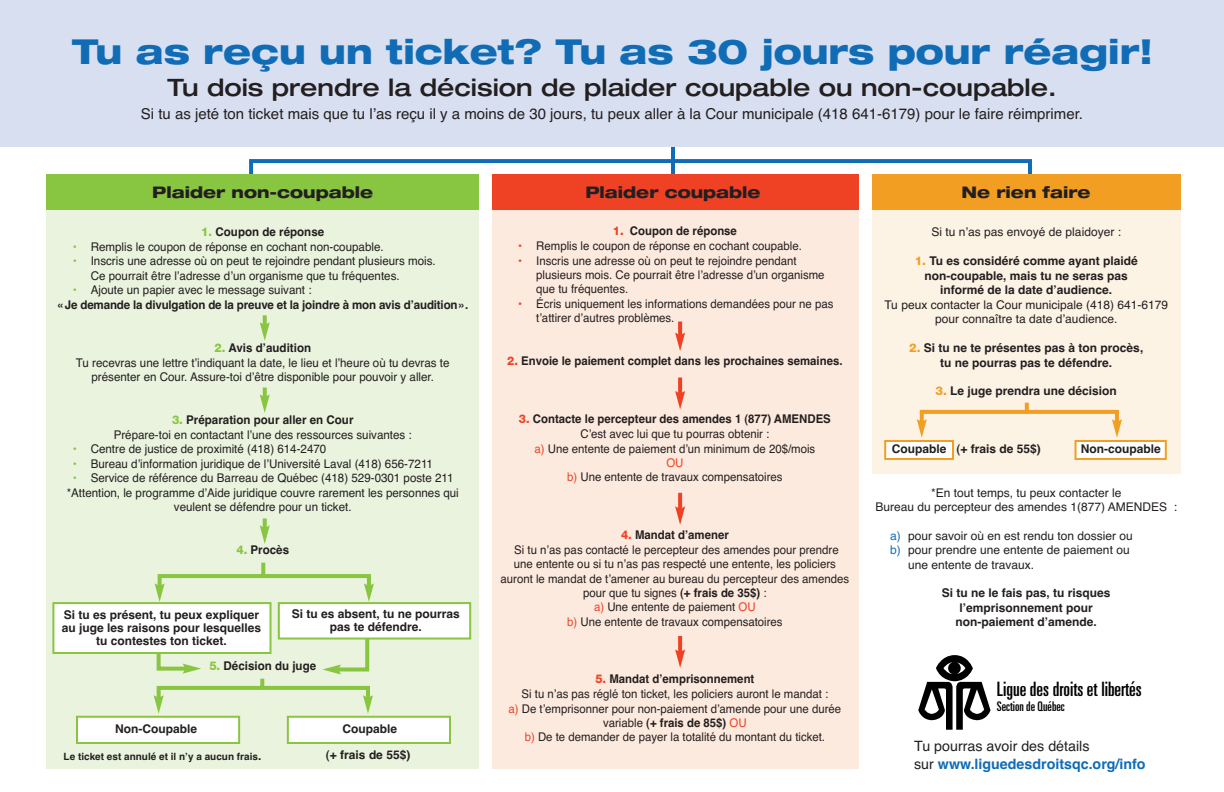
<style>
.page{position:relative;width:1224px;height:792px;background:#fff}
.page>*{position:absolute;margin:0;border:0;box-sizing:border-box;transform-origin:0 0}
.t1{font:800 expanded 34.4px "Helvetica Neue LT Std";color:#116cb6}
.t2{font:500 expanded 24px "Helvetica Neue LT Std";color:#231f20}
.t3{font:ultra-condensed 19.8px "Univers";color:#000}
.t4{font:800 expanded 16px "Helvetica Neue LT Std";color:#231f20}
.t5{font:15px "Helvetica";color:#231f20}
.t6{font:700 14.3px/17.1px "Helvetica";color:#116cb6}
.t7{font:ultra-condensed 13.2px "Univers";color:#000}
.t8{font:12px/14.4px "Helvetica";color:#231f20;text-align:center}
.t9{font:12px/14.5px "Helvetica";color:#231f20;text-align:center;scale:.95 1}
.t10{font:700 12px/14.4px "Helvetica";color:#231f20;text-align:center}
.t11{font:700 12px "Helvetica";color:#231f20;scale:.95 1}
.t12{font:700 10px "Helvetica";color:#231f20}
.s1{font-family:"Helvetica Neue LT Std";font-weight:800;color:#88c540}
.s2{color:#88c540}
.s3{font-weight:400;color:#88c540}
.s4{font-weight:400}
.s5{font-weight:700}
.s6{font-size:12px}
.s7{font-family:"Helvetica Neue LT Std";font-weight:800;color:#ef4225}
.s8{color:#ef4225}
.s9{font-family:"Helvetica Neue LT Std";font-weight:800;color:#f29e23}
.s10{color:#116cb6}
.s11{font-weight:400;color:#231f20}
</style>
<div class="page">
<div style="left:872px;top:209px;width:308px;height:264px;background:#fdf3e5"></div>
<div style="left:886px;top:442px;width:66px;height:16px;background:#fff"></div>
<div style="left:884px;top:440px;width:70px;height:20px;border:2px solid #f29e23"></div>
<div style="left:1077px;top:442px;width:88px;height:16px;background:#fff"></div>
<div style="left:1075px;top:440px;width:92px;height:20px;border:2px solid #f29e23"></div>
<div style="left:492px;top:209px;width:367px;height:560px;background:#fdeade"></div>
<div style="left:46px;top:209px;width:433px;height:560px;background:#eaf3de"></div>
<svg style="left:249px;top:159px;width:783px;height:15px"></svg>
<hr style="left:671px;top:139px;width:4px;height:40px;background:#116cb6">
<div style="left:0;top:1px;width:1223px;height:146px;background:#d8dff0"></div>
<div style="left:46px;top:174px;width:433px;height:36px;background:#88c540"></div>
<div style="left:492px;top:174px;width:367px;height:36px;background:#ef4225"></div>
<div style="left:872px;top:174px;width:308px;height:36px;background:#f29e23"></div>
<svg style="left:918px;top:655px;width:73px;height:75px"></svg>
<svg style="left:917px;top:408px;width:205px;height:30px"></svg>
<svg style="left:1025px;top:403px;width:4px;height:10px"></svg>
<svg style="left:155px;top:572px;width:219px;height:30px"></svg>
<svg style="left:261px;top:563px;width:4px;height:15px"></svg>
<svg style="left:154px;top:684px;width:219px;height:30px"></svg>
<svg style="left:260px;top:679px;width:4px;height:11px"></svg>
<svg style="left:678px;top:322px;width:4px;height:11px"></svg>
<svg style="left:675px;top:333px;width:10px;height:18px"></svg>
<svg style="left:263px;top:315px;width:4px;height:7px"></svg>
<svg style="left:260px;top:322px;width:10px;height:19px"></svg>
<svg style="left:263px;top:388px;width:4px;height:6px"></svg>
<svg style="left:260px;top:394px;width:10px;height:19px"></svg>
<svg style="left:263px;top:518px;width:4px;height:7px"></svg>
<svg style="left:260px;top:525px;width:10px;height:19px"></svg>
<svg style="left:678px;top:377px;width:4px;height:14px"></svg>
<svg style="left:675px;top:391px;width:10px;height:18px"></svg>
<svg style="left:678px;top:493px;width:4px;height:13px"></svg>
<svg style="left:675px;top:506px;width:10px;height:19px"></svg>
<svg style="left:678px;top:636px;width:4px;height:13px"></svg>
<svg style="left:675px;top:649px;width:10px;height:19px"></svg>
<div style="left:78px;top:718px;width:160px;height:24px;background:#fff"></div>
<div style="left:76px;top:716px;width:164px;height:28px;border:2px solid #88c540"></div>
<div style="left:289px;top:718px;width:160px;height:24px;background:#fff"></div>
<div style="left:287px;top:716px;width:164px;height:28px;border:2px solid #88c540"></div>
<div style="left:280px;top:604px;width:189px;height:34px;background:#fff"></div>
<div style="left:278px;top:602px;width:193px;height:38px;border:2px solid #88c540"></div>
<div style="left:54px;top:604px;width:216px;height:48px;background:#fff"></div>
<div style="left:52px;top:602px;width:220px;height:52px;border:2px solid #88c540"></div>
<svg style="left:155px;top:651px;width:46px;height:23px"></svg>
<svg style="left:322px;top:637px;width:49px;height:37px"></svg>
<h1 class="t1" style="left:72px;top:38px;width:1082px">Tu as reçu un ticket? Tu as 30 jours pour réagir!</h1>
<h2 class="t2" style="left:167px;top:79px;width:891px">Tu dois prendre la décision de plaider coupable ou non-coupable.</h2>
<p class="t5" style="left:141px;top:105px;width:944px">Si tu as jeté ton ticket mais que tu l’as reçu il y a moins de 30 jours, tu peux aller à la Cour municipale (418 641-6179) pour le faire réimprimer.</p>
<h3 class="t4" style="left:152px;top:186px;width:222px">Plaider non-coupable</h3>
<h3 class="t4" style="left:585px;top:186px;width:177px">Plaider coupable</h3>
<h3 class="t4" style="left:962px;top:186px;width:131px">Ne rien faire</h3>
<p class="t10" style="left:201px;top:225px;width:124px"><span class="s1">1.</span> Coupon de réponse</p>
<p class="t8" style="left:73px;top:240px;width:312px"><span class="s2">•</span> Remplis le coupon de réponse en cochant non-coupable.</p>
<p class="t8" style="left:91px;top:254px;width:347px;text-align:left;text-indent:-18px"><span class="s2">•</span> Inscris une adresse où on peut te rejoindre pendant plusieurs mois.<br>Ce pourrait être l’adresse d’un organisme que tu fréquentes.</p>
<p class="t10" style="left:57px;top:283px;width:413px;text-align:left;text-indent:16px"><span class="s3">•</span> <span class="s4">Ajoute un papier avec le message suivant :<br></span>«Je demande la divulgation de la preuve et la joindre à mon avis d’audition».</p>
<p class="t8" style="left:76px;top:340px;width:375px"><span class="s1">2.</span> <span class="s5">Avis d’audition<br></span>Tu recevras une lettre t’indiquant la date, le lieu et l’heure où tu devras te présenter en Cour. Assure-toi d’être disponible pour pouvoir y aller.</p>
<p class="t8" style="left:114px;top:413px;width:300px;line-height:14.8px"><span class="s1">3.</span> <span class="s5">Préparation pour aller en Cour<br></span>Prépare-toi en contactant l’une des ressources suivantes :</p>
<p class="t8" style="left:73px;top:442px;width:255px"><span class="s2">•</span> Centre de justice de proximité (418) 614-2470</p>
<p class="t8" style="left:73px;top:456px;width:362px"><span class="s2">•</span> Bureau d’information juridique de l’Université Laval (418) 656-7211</p>
<p class="t8" style="left:67px;top:471px;width:394px"><span class="s2">•</span> Service de référence du Barreau de Québec (418) 529-0301 poste 211 *Attention, le programme d’Aide juridique couvre rarement les personnes qui veulent se défendre pour un ticket.</p>
<p class="t10" style="left:236px;top:543px;width:54px"><span class="s1">4.</span> Procès</p>
<p class="t10" style="left:62px;top:608px;width:201px;line-height:13px">Si tu es présent, tu peux expliquer au juge les raisons pour lesquelles tu contestes ton ticket.</p>
<p class="t10" style="left:292px;top:607px;width:170px;line-height:13px">Si tu es absent, tu ne pourras pas te défendre.</p>
<p class="t10" style="left:209px;top:658px;width:108px"><span class="s1">5.</span> Décision du juge</p>
<p class="t10" style="left:115px;top:722px;width:83px">Non-Coupable</p>
<p class="t10" style="left:343px;top:722px;width:56px">Coupable</p>
<p class="t12" style="left:64px;top:750px;width:199px">Le ticket est annulé et il n’y a aucun frais<span class="s6">.</span></p>
<p class="t10" style="left:326px;top:747px;width:86px">(+ frais de 55$)</p>
<p class="t11" style="left:613px;top:224px;width:132px"><span class="s7">1.</span> Coupon de réponse</p>
<p class="t9" style="left:518px;top:239px;width:300px"><span class="s8">•</span> Remplis le coupon de réponse en cochant coupable.</p>
<p class="t9" style="left:536px;top:253px;width:305px;text-align:left;text-indent:-18px"><span class="s8">•</span> Inscris une adresse où on peut te rejoindre pendant plusieurs mois. Ce pourrait être l’adresse d’un organisme que tu fréquentes.</p>
<p class="t9" style="left:536px;top:296px;width:314px;text-align:left;text-indent:-18px"><span class="s8">•</span> Écris uniquement les informations demandées pour ne pas t’attirer d’autres problèmes.</p>
<p class="t11" style="left:507px;top:354px;width:354px"><span class="s7">2.</span> Envoie le paiement complet dans les prochaines semaines.</p>
<p class="t9" style="left:519px;top:412px;width:330px"><span class="s7">3.</span> <span class="s5">Contacte le percepteur des amendes 1 (877) AMENDES </span>C’est avec lui que tu pourras obtenir :<br><span class="s8">a)</span> Une entente de paiement d’un minimum de 20$/mois<br><span class="s8">OU<br>b)</span> Une entente de travaux compensatoires</p>
<p class="t9" style="left:501px;top:528px;width:368px"><span class="s7">4.</span> <span class="s5">Mandat d’amener<br></span>Si tu n’as pas contacté le percepteur des amendes pour prendre<br>une entente ou si tu n’as pas respecté une entente, les policiers auront le mandat de t’amener au bureau du percepteur des amendes pour que tu signes <span class="s5">(+ frais de 35$)</span> :<br><span class="s8">a)</span> Une entente de paiement <span class="s8">OU<br>b)</span> Une entente de travaux compensatoires</p>
<p class="t9" style="left:509px;top:672px;width:352px"><span class="s7">5.</span> <span class="s5">Mandat d’emprisonnement<br></span>Si tu n’as pas réglé ton ticket, les policiers auront le mandat :<br><span class="s8">a)</span> De t’emprisonner pour non-paiement d’amende pour une durée variable <span class="s5">(+ frais de 85$)</span> <span class="s8">OU<br>b)</span> De te demander de payer la totalité du montant du ticket.</p>
<p class="t8" style="left:932px;top:225px;width:191px">Si tu n’as pas envoyé de plaidoyer :</p>
<p class="t10" style="left:915px;top:253px;width:225px"><span class="s9">1.</span> Tu es considéré comme ayant plaidé non-coupable, mais tu ne seras pas informé de la date d’audience.</p>
<p class="t8" style="left:884px;top:297px;width:285px">Tu peux contacter la Cour municipale (418) 641-6179 pour connaître ta date d’audience.</p>
<p class="t10" style="left:909px;top:340px;width:236px;line-height:14.8px"><span class="s9">2.</span> Si tu ne te présentes pas à ton procès, tu ne pourras pas te défendre.</p>
<p class="t10" style="left:936px;top:384px;width:183px"><span class="s9">3.</span> Le juge prendra une décision</p>
<p class="t10" style="left:892px;top:442px;width:151px">Coupable (+ frais de 55$)</p>
<p class="t10" style="left:1081px;top:442px;width:81px">Non-coupable</p>
<p class="t8" style="left:876px;top:485px;width:303px">*En tout temps, tu peux contacter le<br>Bureau du percepteur des amendes 1(877) AMENDES :</p>
<p class="t8" style="left:890px;top:528px;width:244px"><span class="s10">a)</span> pour savoir où en est rendu ton dossier ou</p>
<p class="t8" style="left:890px;top:543px;width:241px"><span class="s10">b)</span> pour prendre une entente de paiement ou</p>
<p class="t8" style="left:908px;top:557px;width:128px">une entente de travaux.</p>
<p class="t10" style="left:942px;top:586px;width:170px">Si tu ne le fais pas, tu risques l’emprisonnement pour non-paiement d’amende.</p>
<h3 class="t3" style="left:997px;top:681px;width:146px">Ligue des droits et libertés</h3>
<p class="t7" style="left:997px;top:702px;width:69px">Section de Québec</p>
<p class="t6" style="left:914px;top:738px;width:233px"><span class="s11">Tu pourras avoir des détails<br>sur</span> www.liguedesdroitsqc.org/info</p>
</div>
